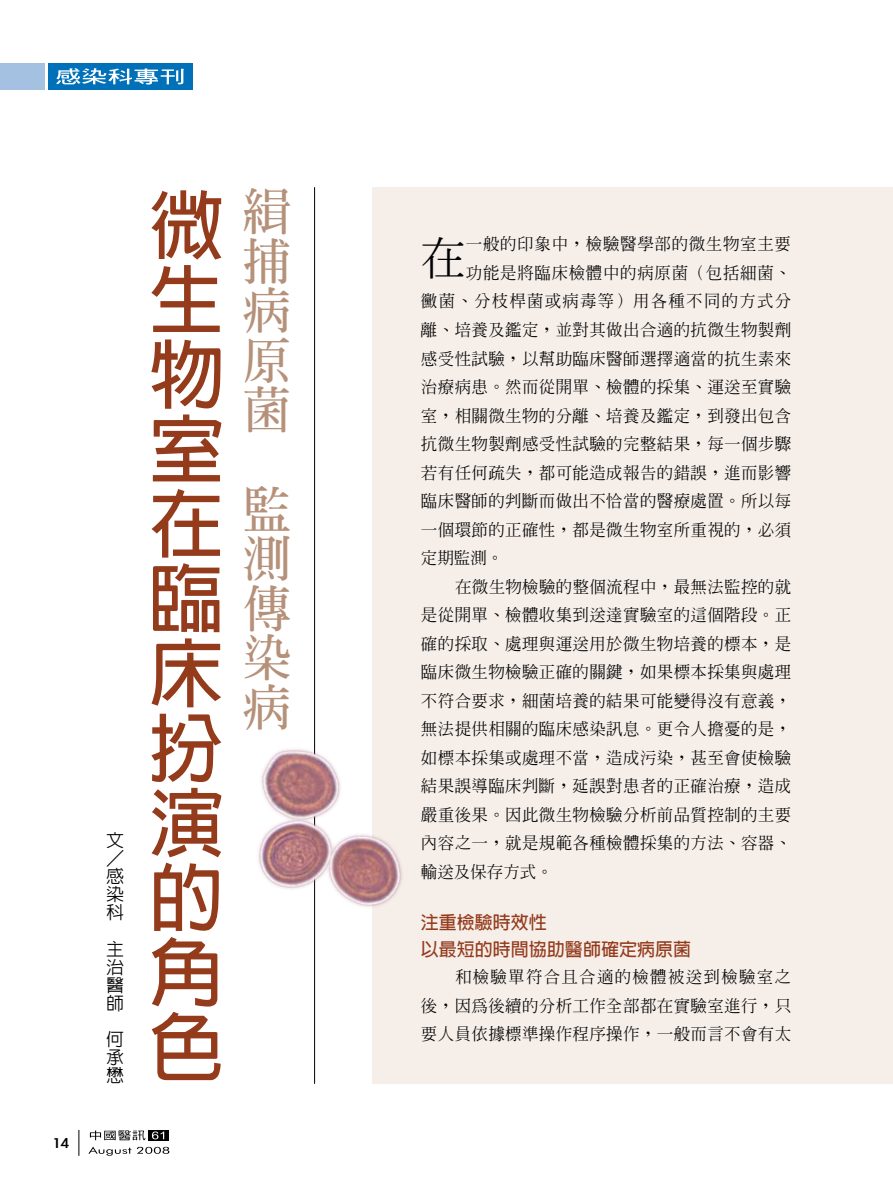
<style>
.page{position:relative;width:893px;height:1191px;background:#fff}
.page>*{position:absolute;margin:0;border:0;box-sizing:border-box;transform-origin:0 0}
.t1{font:700 74.7px/74.7px "Lin Gothic";color:#943b1c;text-align:justify}
.t2{font:700 49.5px/49.5px "Inn Ming";color:#b6917a;text-align:justify}
.t3{font:500 45px "Inn Ming";color:#000}
.t4{font:700 18px/27px "Lin Gothic";color:#943b1c}
.t5{font:500 18px/18.3px "Lin Gothic";color:#000}
.t6{font:500 16.5px/28.5px "Inn Ming";letter-spacing:.02em;color:#000;text-align:justify}
.t7{font:500 16.5px "Inn Ming";letter-spacing:.04em;color:#000}
.t8{font:500 16.5px "Inn Ming";letter-spacing:.07em;color:#000}
.t9{font:500 16.5px "Inn Ming";color:#000}
.t10{font:16.2px "Li Gothic Med";color:#000;scale:1.11 1}
</style>
<div class="page">
<div style="left:372px;top:187px;width:521px;height:896px;background:#f5eee9"></div>
<hr style="left:314px;top:187px;width:1px;height:896px;background:#000">
<img style="left:258px;top:728px;width:144px;height:207px">
<svg style="left:149px;top:1130px;width:20px;height:10px"></svg>
<svg style="left:90px;top:1130px;width:56px;height:10px"></svg>
<svg style="left:152px;top:1131px;width:12px;height:8px"></svg>
<svg style="left:88px;top:1146px;width:43px;height:9px"></svg>
<svg style="left:137px;top:1146px;width:32px;height:7px"></svg>
<svg style="left:79px;top:1130px;width:1px;height:25px"></svg>
<div style="left:49px;top:64px;width:144px;height:26px;background:#0071b9"></div>
<div style="left:0;top:64px;width:44px;height:26px;background:#a4c1e2"></div>
<svg style="left:56px;top:68px;width:128px;height:17px"></svg>
<p class="t5" style="left:106px;top:822px;width:19px;line-height:36px">文感</p>
<p class="t5" style="left:106px;top:885px;width:21px;line-height:19.2px">染科　</p>
<p class="t5" style="left:106px;top:939px;width:21px">主治醫師　</p>
<p class="t5" style="left:106px;top:1029px;width:19px;text-align:justify">何承懋</p>
<p class="t10" style="left:53px;top:1134px;width:16px">14</p>
<h1 class="t1" style="left:149px;top:187px;width:74px">微生物室在臨床扮演的角色</h1>
<h2 class="t2" style="left:243px;top:187px;width:49px">緝捕病原菌</h2>
<h2 class="t2" style="left:243px;top:484px;width:49px">監測傳染病</h2>
<h3 class="t3" style="left:421px;top:236px;width:46px">在</h3>
<p class="t7" style="left:466px;top:236px;width:327px">一般的印象中，檢驗醫學部的微生物室主要</p>
<p class="t7" style="left:466px;top:264px;width:327px">功能是將臨床檢體中的病原菌（包括細菌、</p>
<p class="t8" style="left:421px;top:293px;width:372px">黴菌、分枝桿菌或病毒等）用各種不同的方式分</p>
<p class="t6" style="left:421px;top:315px;width:372px">離、培養及鑑定，並對其做出合適的抗微生物製劑</p>
<p class="t6" style="left:421px;top:344px;width:372px">感受性試驗，以幫助臨床醫師選擇適當的抗生素來</p>
<p class="t6" style="left:421px;top:372px;width:372px">治療病患。然而從開單、檢體的採集、運送至實驗</p>
<p class="t6" style="left:421px;top:401px;width:372px">室，相關微生物的分離、培養及鑑定，到發出包含</p>
<p class="t6" style="left:421px;top:429px;width:372px">抗微生物製劑感受性試驗的完整結果，每一個步驟</p>
<p class="t6" style="left:421px;top:458px;width:372px">若有任何疏失，都可能造成報告的錯誤，進而影響</p>
<p class="t6" style="left:421px;top:486px;width:372px">臨床醫師的判斷而做出不恰當的醫療處置。所以每</p>
<p class="t6" style="left:421px;top:515px;width:372px">一個環節的正確性，都是微生物室所重視的，必須</p>
<p class="t6" style="left:421px;top:543px;width:84px">定期監測。</p>
<p class="t6" style="left:455px;top:572px;width:338px">在微生物檢驗的整個流程中，最無法監控的就</p>
<p class="t6" style="left:421px;top:600px;width:372px">是從開單、檢體收集到送達實驗室的這個階段。正</p>
<p class="t6" style="left:421px;top:629px;width:372px">確的採取、處理與運送用於微生物培養的標本，是</p>
<p class="t6" style="left:421px;top:657px;width:372px">臨床微生物檢驗正確的關鍵，如果標本採集與處理</p>
<p class="t6" style="left:421px;top:686px;width:372px">不符合要求，細菌培養的結果可能變得沒有意義，</p>
<p class="t6" style="left:421px;top:714px;width:372px">無法提供相關的臨床感染訊息。更令人擔憂的是，</p>
<p class="t6" style="left:421px;top:743px;width:372px">如標本採集或處理不當，造成污染，甚至會使檢驗</p>
<p class="t6" style="left:421px;top:771px;width:372px">結果誤導臨床判斷，延誤對患者的正確治療，造成</p>
<p class="t6" style="left:421px;top:800px;width:372px">嚴重後果。因此微生物檢驗分析前品質控制的主要</p>
<p class="t6" style="left:421px;top:828px;width:372px">內容之一，就是規範各種檢體採集的方法、容器、</p>
<p class="t9" style="left:421px;top:863px;width:133px">輸送及保存方式。</p>
<p class="t4" style="left:421px;top:908px;width:271px">注重檢驗時效性<br>以最短的時間協助醫師確定病原菌</p>
<p class="t6" style="left:421px;top:962px;width:372px;text-indent:34px">和檢驗單符合且合適的檢體被送到檢驗室之後，因為後續的分析工作全部都在實驗室進行，只要人員依據標準操作程序操作，一般而言不會有太</p>
</div>
